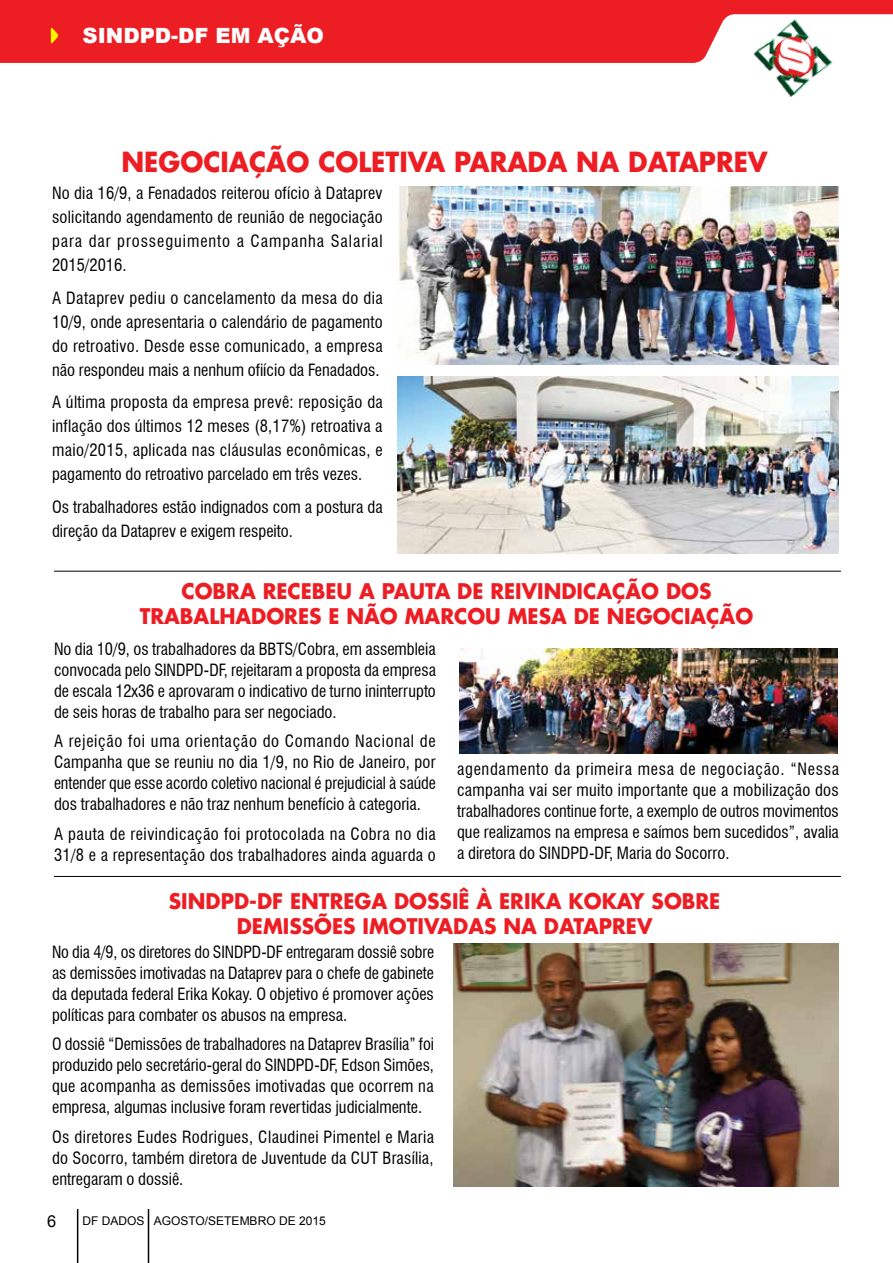
<style>
.page{position:relative;width:893px;height:1263px;background:#fff}
.page>*{position:absolute;margin:0;border:0;box-sizing:border-box;transform-origin:0 0}
.t1{font:700 27px "Futura Std";color:#ed1d24;scale:.96 1}
.t2{font:700 21px/25.2px "Futura Std";color:#ed1d24;text-align:center;scale:.96 1}
.t3{font:900 21px "Arial";color:#fff}
.t4{font:condensed 16.5px/21px "Swiss 721 BT";color:#000;text-align:justify}
.t5{font:condensed 16.5px/21px "Swiss 721 BT";letter-spacing:.025em;color:#000}
.t6{font:16.5px "Arial";color:#000}
.t7{font:12px "Arial";color:#000}
</style>
<div class="page">
<hr style="left:148px;top:1209px;width:1px;height:54px;background:#000">
<hr style="left:77px;top:1209px;width:1px;height:54px;background:#000">
<svg style="left:0;top:0;width:893px;height:63px;background:#ee3239"></svg>
<img style="left:753px;top:17px;width:81px;height:80px">
<svg style="left:51px;top:27px;width:8px;height:18px"></svg>
<img style="left:398px;top:187px;width:441px;height:177px">
<img style="left:398px;top:377px;width:441px;height:177px">
<hr style="left:54px;top:571px;width:787px;height:1px;background:#000">
<hr style="left:54px;top:876px;width:787px;height:1px;background:#000">
<img style="left:454px;top:944px;width:385px;height:243px">
<img style="left:459px;top:649px;width:378px;height:104px">
<p class="t3" style="left:83px;top:20px;width:31px">SINDPD</p>
<p class="t3" style="left:171px;top:20px;width:152px">-DF EM AÇÃO</p>
<h1 class="t1" style="left:121px;top:144px;width:675px">NEGOCIAÇÃO COLETIVA PARADA NA DATAPREV</h1>
<p class="t4" style="left:52px;top:181px;width:332px;line-height:24px">No dia 16/9, a Fenadados reiterou ofício à Dataprev solicitando agendamento de reunião de negociação para dar prosseguimento a Campanha Salarial 2015/2016.</p>
<p class="t4" style="left:52px;top:286px;width:332px;line-height:24px">A Dataprev pediu o cancelamento da mesa do dia 10/9, onde apresentaria o calendário de pagamento do retroativo. Desde esse comunicado, a empresa não respondeu mais a nenhum ofiício da Fenadados.</p>
<p class="t4" style="left:52px;top:390px;width:332px;line-height:24px">A última proposta da empresa prevê: reposição da inflação dos últimos 12 meses (8,17%) retroativa a maio/2015, aplicada nas cláusulas econômicas, e pagamento do retroativo parcelado em três vezes.</p>
<p class="t4" style="left:52px;top:495px;width:332px;line-height:24px">Os trabalhadores estão indignados com a postura da direção da Dataprev e exigem respeito.</p>
<p class="t2" style="left:140px;top:578px;width:640px">COBRA RECEBEU A PAUTA DE REIVINDICAÇÃO DOS<br>TRABALHADORES E NÃO MARCOU MESA DE NEGOCIAÇÃO</p>
<p class="t4" style="left:54px;top:638px;width:383px">No dia 10/9, os trabalhadores da BBTS/Cobra, em assembleia convocada pelo SINDPD-DF, rejeitaram a proposta da empresa de escala 12x36 e aprovaram o indicativo de turno ininterrupto de seis horas de trabalho para ser negociado.</p>
<p class="t4" style="left:54px;top:731px;width:383px">A rejeição foi uma orientação do Comando Nacional de Campanha que se reuniu no dia 1/9, no Rio de Janeiro, por entender que esse acordo coletivo nacional é prejudicial à saúde dos trabalhadores e não traz nenhum benefício à categoria.</p>
<p class="t5" style="left:54px;top:823px;width:383px">A pauta de reivindicação foi protocolada na Cobra no dia<br>31/8 e a representação dos trabalhadores ainda aguarda o</p>
<p class="t4" style="left:457px;top:758px;width:383px">agendamento da primeira mesa de negociação. “Nessa campanha vai ser muito importante que a mobilização dos trabalhadores continue forte, a exemplo de outros movimentos que realizamos na empresa e saímos bem sucedidos”, avalia a diretora do SINDPD-DF, Maria do Socorro.</p>
<p class="t2" style="left:169px;top:888px;width:576px">SINDPD-DF ENTREGA DOSSIÊ À ERIKA KOKAY SOBRE<br>DEMISSÕES IMOTIVADAS NA DATAPREV</p>
<p class="t4" style="left:52px;top:941px;width:383px">No dia 4/9, os diretores do SINDPD-DF entregaram dossiê sobre as demissões imotivadas na Dataprev para o chefe de gabinete da deputada federal Erika Kokay. O objetivo é promover ações políticas para combater os abusos na empresa.</p>
<p class="t4" style="left:52px;top:1034px;width:383px">O dossiê “Demissões de trabalhadores na Dataprev Brasília” foi produzido pelo secretário-geral do SINDPD-DF, Edson Simões, que acompanha as demissões imotivadas que ocorrem na empresa, algumas inclusive foram revertidas judicialmente.</p>
<p class="t4" style="left:52px;top:1126px;width:384px">Os diretores Eudes Rodrigues, Claudinei Pimentel e Maria do Socorro, também diretora de Juventude da CUT Brasília, entregaram o dossiê.</p>
<p class="t6" style="left:47px;top:1210px;width:11px">6</p>
<p class="t7" style="left:82px;top:1212px;width:245px">DF DADOS AGOSTO/SETEMBRO DE 2015</p>
</div>
